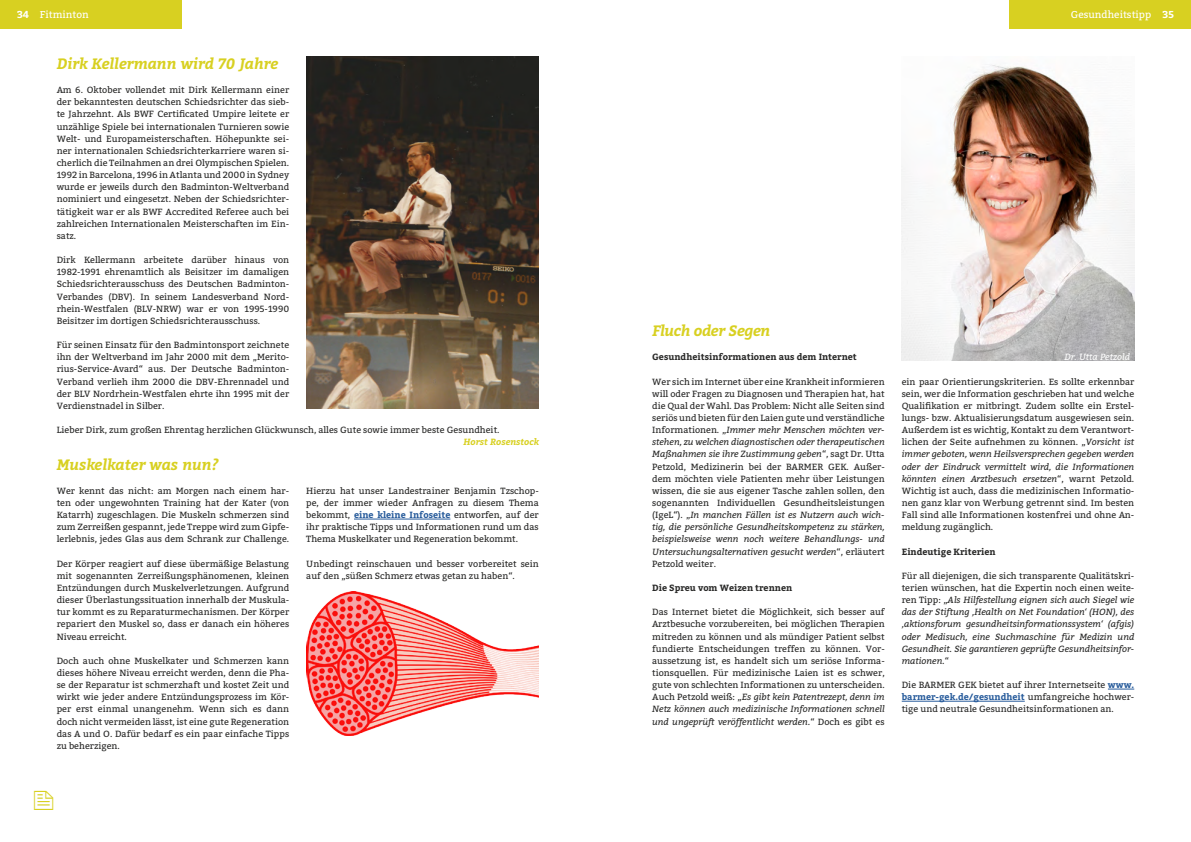
<style>
.page{position:relative;width:1191px;height:842px;background:#fff}
.page>*{position:absolute;margin:0;border:0;box-sizing:border-box;transform-origin:0 0}
.t1{font:italic 700 15px "Bitter";color:#d8d021}
.t2{font:italic 700 15px "Bitter";letter-spacing:-.025em;color:#d8d021}
.t3{font:10px "Bitter";color:#fff}
.t4{font:9px/12.1px "Bitter";color:#282827;text-align:justify}
.t5{font:italic 9px/12.1px "Bitter";color:#282827;text-align:justify}
.t6{font:700 9px "Bitter";color:#282827}
.t7{font:italic 700 9px "Bitter";color:#d8d021}
.t8{font:italic 9px "Bitter";color:#fff}
.s1{font-weight:700}
.s2{font-weight:700;color:#275b9b}
.s3{font-style:italic}
.s4{font-style:normal}
</style>
<div class="page">
<img style="left:901px;top:65px;width:233px;height:296px">
<img style="left:306px;top:57px;width:233px;height:352px">
<img style="left:307px;top:592px;width:232px;height:143px">
<svg style="left:1108px;top:689px;width:26px;height:1px"></svg>
<hr style="left:901px;top:701px;width:123px;height:1px;background:#275b9b">
<hr style="left:354px;top:519px;width:96px;height:1px;background:#275b9b">
<div style="left:0;top:0;width:181px;height:28px;background:#d8d021"></div>
<div style="left:1009px;top:0;width:182px;height:28px;background:#d8d021"></div>
<p class="t3" style="left:40px;top:8px;width:51px">Fitminton</p>
<p class="t3" style="left:1070px;top:8px;width:105px">Gesundheitstipp <span class="s1">35</span></p>
<h1 class="t1" style="left:57px;top:54px;width:223px">Dirk Kellermann wird 70 Jahre</h1>
<p class="t4" style="left:57px;top:84px;width:234px">Am 6. Oktober vollendet mit Dirk Kellermann einer der bekanntesten deutschen Schiedsrichter das sieb&shy;te Jahrzehnt. Als BWF Certificated Umpire leitete er unzählige Spiele bei internationalen Turnieren sowie Welt- und Europameisterschaften. Höhepunkte sei&shy;ner internationalen Schiedsrichterkarriere waren si&shy;cherlich die Teilnahmen an drei Olympischen Spielen.<br>1992 in Barcelona, 1996 in Atlanta und 2000 in Sydney wurde er jeweils durch den Badminton-Weltverband nominiert und eingesetzt. Neben der Schiedsrichter&shy;tätigkeit war er als BWF Accredited Referee auch bei zahlreichen Internationalen Meisterschaften im Ein&shy;satz.</p>
<p class="t4" style="left:57px;top:254px;width:234px">Dirk Kellermann arbeitete darüber hinaus von 1982-1991 ehrenamtlich als Beisitzer im damaligen Schiedsrichterausschuss des Deutschen Badminton-Verbandes (DBV). In seinem Landesverband Nord&shy;rhein-Westfalen (BLV-NRW) war er von 1995-1990<br>Beisitzer im dortigen Schiedsrichterausschuss.</p>
<p class="t4" style="left:57px;top:339px;width:234px">Für seinen Einsatz für den Badmintonsport zeichnete ihn der Weltverband im Jahr 2000 mit dem „Merito&shy;rius-Service-Avard“ aus. Der Deutsche Badminton-Verband verlieh ihm 2000 die DBV-Ehrennadel und der BLV Nordrhein-Westfalen ehrte ihn 1995 mit der Verdienstnadel in Silber.</p>
<p class="t4" style="left:57px;top:424px;width:444px">Lieber Dirk, zum großen Ehrentag herzlichen Glückwunsch, alles Gute sowie immer beste Gesundheit.</p>
<p class="t7" style="left:463px;top:436px;width:77px">Horst Rosenstock</p>
<h1 class="t1" style="left:57px;top:455px;width:163px">Muskelkater was nun?</h1>
<p class="t4" style="left:57px;top:485px;width:234px">Wer kennt das nicht: am Morgen nach einem har&shy;ten oder ungewohnten Training hat der Kater (von Katarrh) zugeschlagen. Die Muskeln schmerzen sind zum Zerreißen gespannt, jede Treppe wird zum Gipfe&shy;lerlebnis, jedes Glas aus dem Schrank zur Challenge.</p>
<p class="t4" style="left:57px;top:558px;width:234px">Der Körper reagiert auf diese übermäßige Belastung mit sogenannten Zerreißungsphänomenen, kleinen Entzündungen durch Muskelverletzungen. Aufgrund dieser Überlastungssituation innerhalb der Muskula&shy;tur kommt es zu Reparaturmechanismen. Der Körper repariert den Muskel so, dass er danach ein höheres Niveau erreicht.</p>
<p class="t4" style="left:57px;top:655px;width:234px">Doch auch ohne Muskelkater und Schmerzen kann dieses höhere Niveau erreicht werden, denn die Pha&shy;se der Reparatur ist schmerzhaft und kostet Zeit und wirkt wie jeder andere Entzündungsprozess im Kör&shy;per erst einmal unangenehm. Wenn sich es dann doch nicht vermeiden lässt, ist eine gute Regeneration das A und O. Dafür bedarf es ein paar einfache Tipps zu beherzigen.</p>
<p class="t4" style="left:306px;top:485px;width:234px">Hierzu hat unser Landestrainer Benjamin Tzschop&shy;pe, der immer wieder Anfragen zu diesem Thema bekommt, <span class="s2">eine kleine Infoseite</span> entworfen, auf der ihr praktische Tipps und Informationen rund um das Thema Muskelkater und Regeneration bekommt.</p>
<p class="t4" style="left:306px;top:558px;width:234px">Unbedingt reinschauen und besser vorbereitet sein auf den „süßen Schmerz etwas getan zu haben“.</p>
<h1 class="t2" style="left:652px;top:321px;width:119px">Fluch oder Segen</h1>
<p class="t6" style="left:652px;top:351px;width:206px">Gesundheitsinformationen aus dem Internet</p>
<p class="t8" style="left:1064px;top:351px;width:67px">Dr. Utta Petzold</p>
<p class="t4" style="left:652px;top:375px;width:234px">Wer sich im Internet über eine Krankheit informieren will oder Fragen zu Diagnosen und Therapien hat, hat die Qual der Wahl. Das Problem: Nicht alle Seiten sind seriös und bieten für den Laien gute und verständliche Informationen. „<span class="s3">Immer mehr Menschen möchten ver&shy;stehen, zu welchen diagnostischen oder therapeutischen Maßnahmen sie ihre Zustimmung geben</span>“, sagt Dr. Utta Petzold, Medizinerin bei der BARMER GEK. Außer&shy;dem möchten viele Patienten mehr über Leistungen wissen, die sie aus eigener Tasche zahlen sollen, den sogenannten Individuellen Gesundheitsleistungen (IgeL“). „<span class="s3">In manchen Fällen ist es Nutzern auch wich&shy;tig, die persönliche Gesundheitskompetenz zu stärken, beispielsweise wenn noch weitere Behandlungs- und Untersuchungsalternativen gesucht werden</span>“, erläutert Petzold weiter.</p>
<p class="t6" style="left:652px;top:582px;width:142px">Die Spreu vom Weizen trennen</p>
<p class="t4" style="left:652px;top:606px;width:234px">Das Internet bietet die Möglichkeit, sich besser auf Arztbesuche vorzubereiten, bei möglichen Therapien mitreden zu können und als mündiger Patient selbst fundierte Entscheidungen treffen zu können. Vor&shy;aussetzung ist, es handelt sich um seriöse Informa&shy;tionsquellen. Für medizinische Laien ist es schwer, gute von schlechten Informationen zu unterscheiden.<br>Auch Petzold weiß: „<span class="s3">Es gibt kein Patentrezept, denn im Netz können auch medizinische Informationen schnell und ungeprüft veröffentlicht werden.</span>“ Doch es gibt es</p>
<p class="t4" style="left:901px;top:375px;width:234px">ein paar Orientierungskriterien. Es sollte erkennbar sein, wer die Information geschrieben hat und welche Qualifikation er mitbringt. Zudem sollte ein Erstel&shy;lungs- bzw. Aktualisierungsdatum ausgewiesen sein.<br>Außerdem ist es wichtig, Kontakt zu dem Verantwort&shy;lichen der Seite aufnehmen zu können. „<span class="s3">Vorsicht ist immer geboten, wenn Heilsversprechen gegeben werden oder der Eindruck vermittelt wird, die Informationen könnten einen Arztbesuch ersetzen</span>“, warnt Petzold.<br>Wichtig ist auch, dass die medizinischen Informatio&shy;nen ganz klar von Werbung getrennt sind. Im besten Fall sind alle Informationen kostenfrei und ohne An&shy;meldung zugänglich.</p>
<p class="t6" style="left:901px;top:545px;width:95px">Eindeutige Kriterien</p>
<p class="t5" style="left:901px;top:570px;width:234px"><span class="s4">Für all diejenigen, die sich transparente Qualitätskri&shy;terien wünschen, hat die Expertin noch einen weite&shy;ren Tipp: „</span>Als Hilfestellung eignen sich auch Siegel wie das der Stiftung ‚Health on Net Foundation‘ (HON), des ‚aktionsforum gesundheitsinformationssystem‘ (afgis) oder Medisuch, eine Suchmaschine für Medizin und Gesundheit. Sie garantieren geprüfte Gesundheitsinfor&shy;mationen.<span class="s4">“</span></p>
<p class="t4" style="left:901px;top:679px;width:234px">Die BARMER GEK bietet auf ihrer Internetseite <span class="s2">www. barmer-gek.de/gesundheit</span> umfangreiche hochwer&shy;tige und neutrale Gesundheitsinformationen an.</p>
</div>
